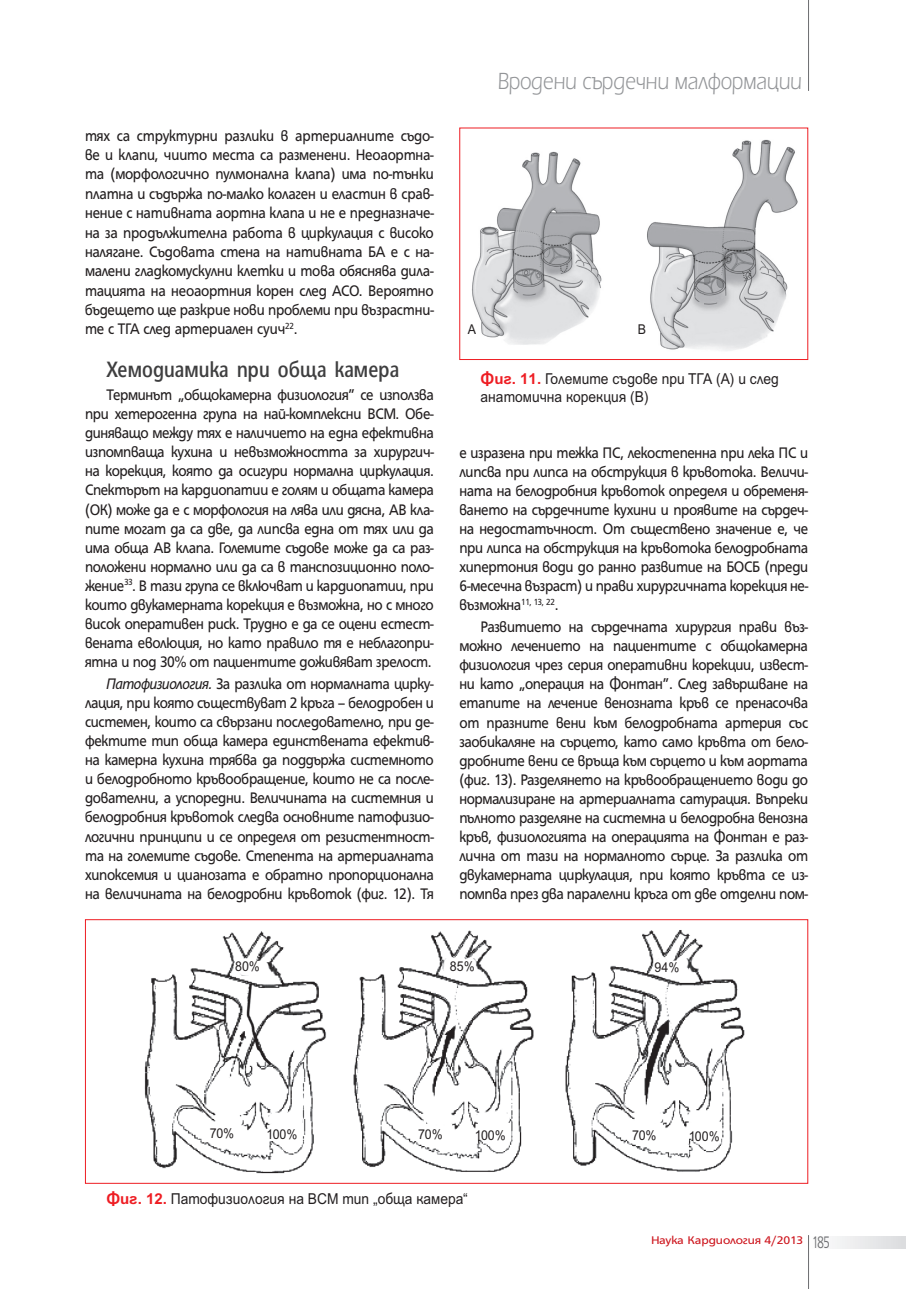
<style>
.page{position:relative;width:906px;height:1289px;background:#fff}
.page>*{position:absolute;margin:0;border:0;box-sizing:border-box;transform-origin:0 0}
.t1{font:300 25.2px "Erika Bg";color:#939598;scale:.83 1}
.t2{font:condensed 24px "HS Grotesk Bg";letter-spacing:.005em;color:#3e3e3f}
.t3{font:16.5px/19px "HS Grotesk Bg";letter-spacing:-.02em;color:#231f20;text-align:justify;scale:.9 1}
.t4{font:15px/18px "SP Ariel";color:#231f20;scale:.92 1}
.t5{font:13.5px "SP Ariel";letter-spacing:-.01em;color:#231f20;scale:.92 1}
.t6{font:12px "HS Grotesk Bg";letter-spacing:-.01em;color:#cd151d;scale:1.1 1}
.s1{font-style:italic}
.s2{font-weight:700;color:#ee1d23}
.s3{font-weight:300;font-stretch:condensed;font-size:18px;color:#6c6d70}
</style>
<div class="page">
<svg style="left:835px;top:1236px;width:71px;height:12px"></svg>
<hr style="left:808px;top:1234px;width:1px;height:54px;background:#6c6d70">
<hr style="left:808px;top:0;width:1px;height:91px;background:#6c6d70">
<img style="left:144px;top:930px;width:601px;height:244px">
<div style="left:85px;top:919px;width:723px;height:264px;border:1px solid #ee1d23"></div>
<div style="left:459px;top:128px;width:349px;height:232px;border:1px solid #ee1d23"></div>
<img style="left:472px;top:139px;width:326px;height:212px">
<p class="t3" style="left:85px;top:127px;width:389px">тях са структурни разлики в артериалните съдо&shy;ве и клапи, чиито места са разменени. Неоаортна&shy;та (морфологично пулмонална клапа) има по-тънки платна и съдържа по-малко колаген и еластин в срав&shy;нение с нативната аортна клапа и не е предназначе&shy;на за продължителна работа в циркулация с високо налягане. Съдовата стена на нативната БА е с на&shy;малени гладкомускулни клетки и това обяснява дила&shy;тацията на неоаортния корен след АСО. Вероятно бъдещето ще разкрие нови проблеми при възрастни&shy;те с ТГА след артериален суич<sup>22</sup>.</p>
<h2 class="t2" style="left:106px;top:360px;width:294px">Хемодиамика при обща камера</h2>
<p class="t3" style="left:85px;top:386px;width:389px;text-indent:21px">Терминът „общокамерна физиология” се използва при хетерогенна група на най-комплексни ВСМ. Обе&shy;диняващо между тях е наличието на една ефективна изпомпваща кухина и невъзможността за хирургич&shy;на корекция, която да осигури нормална циркулация.<br>Спектърът на кардиопатии е голям и общата камера (ОК) може да е с морфология на лява или дясна, АВ кла&shy;пите могат да са две, да липсва една от тях или да има обща АВ клапа. Големите съдове може да са раз&shy;положени нормално или да са в танспозиционно поло&shy;жение<sup>33</sup>. В тази група се включват и кардиопатии, при които двукамерната корекция е възможна, но с много висок оперативен риск. Трудно е да се оцени естест&shy;вената еволюция, но като правило тя е неблагопри&shy;ятна и под 30% от пациентите доживяват зрелост.</p>
<p class="t3" style="left:85px;top:675px;width:389px;text-indent:21px"><span class="s1">Патофизиология.</span> За разлика от нормалната цирку&shy;лация, при която съществуват 2 кръга – белодробен и системен, които са свързани последователно, при де&shy;фектите тип обща камера единствената ефектив&shy;на камерна кухина трябва да поддържа системното и белодробното кръвообращение, които не са после&shy;дователни, а успоредни. Величината на системния и белодробния кръвоток следва основните патофизио&shy;логични принципи и се определя от резистентност&shy;та на големите съдове. Степента на артериалната хипоксемия и цианозата е обратно пропорционална на величината на белодробни кръвоток (фиг. 12). Тя</p>
<h1 class="t1" style="left:498px;top:72px;width:368px">Вродени сърдечни малформации</h1>
<p class="t5" style="left:468px;top:324px;width:11px">A</p>
<p class="t5" style="left:638px;top:324px;width:11px">B</p>
<p class="t4" style="left:480px;top:371px;width:326px"><span class="s2">Фиг. 11.</span> Големите съдове при ТГА (А) и след анатомична корекция (B)</p>
<p class="t3" style="left:459px;top:444px;width:389px">е изразена при тежка ПС, лекостепенна при лека ПС и липсва при липса на обструкция в кръвотока. Величи&shy;ната на белодробния кръвоток определя и обременя&shy;ването на сърдечните кухини и проявите на сърдеч&shy;на недостатъчност. От съществено значение е, че при липса на обструкция на кръвотока белодробната хипертония води до ранно развитие на БОСБ (преди 6-месечна възраст) и прави хирургичната корекция не&shy;възможна<sup>11,</sup> <sup>13,</sup> <sup>22</sup>.</p>
<p class="t3" style="left:459px;top:618px;width:389px;text-indent:21px">Развитието на сърдечната хирургия прави въз&shy;можно лечението на пациентите с общокамерна физиология чрез серия оперативни корекции, извест&shy;ни като „операция на Фонтан”. След завършване на етапите на лечение венозната кръв се пренасочва от празните вени към белодробната артерия със заобикаляне на сърцето, като само кръвта от бело&shy;дробните вени се връща към сърцето и към аортата (фиг. 13). Разделянето на кръвообращението води до нормализиране на артериалната сатурация. Въпреки пълното разделяне на системна и белодробна венозна кръв, физиологията на операцията на Фонтан е раз&shy;лична от тази на нормалното сърце. За разлика от двукамерната циркулация, при която кръвта се из&shy;помпва през два паралелни кръга от две отделни пом-</p>
<p class="t5" style="left:235px;top:961px;width:29px">80%</p>
<p class="t5" style="left:450px;top:960px;width:29px">85%</p>
<p class="t5" style="left:654px;top:962px;width:29px">94%</p>
<p class="t5" style="left:210px;top:1128px;width:28px">70%</p>
<p class="t5" style="left:266px;top:1128px;width:35px">100%</p>
<p class="t5" style="left:418px;top:1129px;width:28px">70%</p>
<p class="t5" style="left:475px;top:1130px;width:35px">100%</p>
<p class="t5" style="left:632px;top:1130px;width:28px">70%</p>
<p class="t5" style="left:688px;top:1130px;width:35px">100%</p>
<p class="t4" style="left:106px;top:1191px;width:394px"><span class="s2">Фиг. 12.</span> Патофизиология на ВСМ тип „обща камера“</p>
<p class="t6" style="left:651px;top:1236px;width:164px">Наука Кардиология 4/2013 <span class="s3">185</span></p>
</div>
